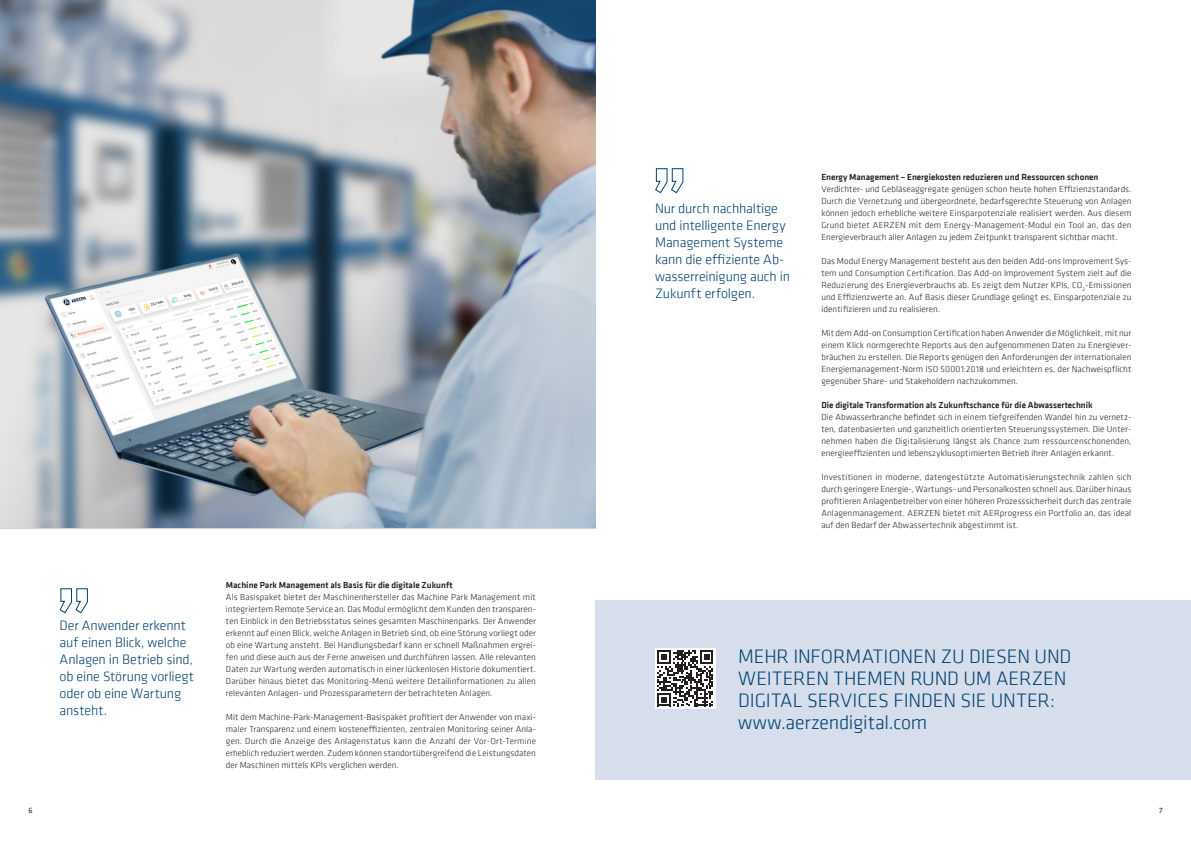
<style>
.page{position:relative;width:1191px;height:842px;background:#fff}
.page>*{position:absolute;margin:0;border:0;box-sizing:border-box;transform-origin:0 0}
.Headline_Bold{font:300 20px/22px "Klavika";letter-spacing:-.01em;color:#004071}
.Zitat{font:300 14px/17px "Klavika";letter-spacing:-.01em;color:#004071}
.Text{font:300 9px/12px "Klavika";letter-spacing:.005em;color:#231f20;text-align:justify}
.ZÜ-1{font:500 9px "Klavika";color:#231f20}
.t1{font:8px "Klavika";color:#231f20}
</style>
<div class="page">
<img style="left:0;top:0;width:595px;height:528px">
<svg style="left:59px;top:588px;width:29px;height:26px"></svg>
<div style="left:595px;top:600px;width:596px;height:180px;background:#d7deeb"></div>
<div style="left:655px;top:648px;width:60px;height:61px;background:#fff"></div>
<svg style="left:657px;top:650px;width:56px;height:56px"></svg>
<svg style="left:655px;top:168px;width:29px;height:26px"></svg>
<p class="Zitat" style="left:60px;top:617px;width:136px">Der Anwender erkennt auf einen Blick, welche<br>Anlagen in Betrieb sind, ob eine Störung vorliegt oder ob eine Wartung ansteht.</p>
<p class="ZÜ-1" style="left:226px;top:579px;width:228px">Machine Park Management als Basis für die digitale Zukunft</p>
<p class="Text" style="left:226px;top:591px;width:311px">Als Basispaket bietet der Maschinenhersteller das Machine Park Management mit integriertem Remote Service an. Das Modul ermöglicht dem Kunden den transparen&shy;ten Einblick in den Betriebsstatus seines gesamten Maschinenparks. Der Anwender erkennt auf einen Blick, welche Anlagen in Betrieb sind, ob eine Störung vorliegt oder ob eine Wartung ansteht. Bei Handlungsbedarf kann er schnell Maßnahmen ergrei&shy;fen und diese auch aus der Ferne anweisen und durchführen lassen. Alle relevanten Daten zur Wartung werden automatisch in einer lückenlosen Historie dokumentiert.<br>Darüber hinaus bietet das Monitoring-Menü weitere Detailinformationen zu allen relevanten Anlagen- und Prozessparametern der betrachteten Anlagen.</p>
<p class="Text" style="left:226px;top:711px;width:311px">Mit dem Machine-Park-Management-Basispaket profitiert der Anwender von maxi&shy;maler Transparenz und einem kosteneffizienten, zentralen Monitoring seiner Anla&shy;gen. Durch die Anzeige des Anlagenstatus kann die Anzahl der Vor-Ort-Termine erheblich reduziert werden. Zudem können standortübergreifend die Leistungsdaten der Maschinen mittels KPIs verglichen werden.</p>
<p class="Zitat" style="left:655px;top:200px;width:136px">Nur durch nachhaltige und intelligente Energy<br>Management Systeme kann die effiziente Ab&shy;wasserreinigung auch in<br>Zukunft erfolgen.</p>
<p class="ZÜ-1" style="left:821px;top:171px;width:279px">Energy Management – Energiekosten reduzieren und Ressourcen schonen</p>
<p class="Text" style="left:821px;top:183px;width:311px">Verdichter- und Gebläseaggregate genügen schon heute hohen Effizienzstandards.<br>Durch die Vernetzung und übergeordnete, bedarfsgerechte Steuerung von Anlagen können jedoch erhebliche weitere Einsparpotenziale realisiert werden. Aus diesem Grund bietet AERZEN mit dem Energy-Management-Modul ein Tool an, das den Energieverbrauch aller Anlagen zu jedem Zeitpunkt transparent sichtbar macht.</p>
<p class="Text" style="left:821px;top:255px;width:311px">Das Modul Energy Management besteht aus den beiden Add-ons Improvement Sys&shy;tem und Consumption Certification. Das Add-on Improvement System zielt auf die Reduzierung des Energieverbrauchs ab. Es zeigt dem Nutzer KPIs, CO<sub>2</sub>-Emissionen und Effizienzwerte an. Auf Basis dieser Grundlage gelingt es, Einsparpotenziale zu identifizieren und zu realisieren.</p>
<p class="Text" style="left:821px;top:327px;width:311px">Mit dem Add-on Consumption Certification haben Anwender die Möglichkeit, mit nur einem Klick normgerechte Reports aus den aufgenommenen Daten zu Energiever&shy;bräuchen zu erstellen. Die Reports genügen den Anforderungen der internationalen Energiemanagement-Norm ISO 50001:2018 und erleichtern es, der Nachweispflicht gegenüber Share- und Stakeholdern nachzukommen.</p>
<p class="ZÜ-1" style="left:821px;top:399px;width:273px">Die digitale Transformation als Zukunftschance für die Abwassertechnik</p>
<p class="Text" style="left:821px;top:411px;width:311px">Die Abwasserbranche befindet sich in einem tiefgreifenden Wandel hin zu vernetz&shy;ten, datenbasierten und ganzheitlich orientierten Steuerungssystemen. Die Unter&shy;nehmen haben die Digitalisierung längst als Chance zum ressourcenschonenden, energieeffizienten und lebenszyklusoptimierten Betrieb ihrer Anlagen erkannt.</p>
<p class="Text" style="left:821px;top:471px;width:311px">Investitionen in moderne, datengestützte Automatisierungstechnik zahlen sich durch geringere Energie-, Wartungs- und Personalkosten schnell aus. Darüber hinaus profitieren Anlagenbetreiber von einer höheren Prozesssicherheit durch das zentrale Anlagenmanagement. AERZEN bietet mit AERprogress ein Portfolio an, das ideal auf den Bedarf der Abwassertechnik abgestimmt ist.</p>
<p class="Headline_Bold" style="left:738px;top:645px;width:334px">MEHR INFORMATIONEN ZU DIESEN UND<br>WEITEREN THEMEN RUND UM AERZEN<br>DIGITAL SERVICES FINDEN SIE UNTER:</p>
<p class="Headline_Bold" style="left:738px;top:711px;width:190px">www.aerzendigital.com</p>
<p class="t1" style="left:28px;top:805px;width:6px">6</p>
<p class="t1" style="left:1159px;top:805px;width:5px">7</p>
</div>
